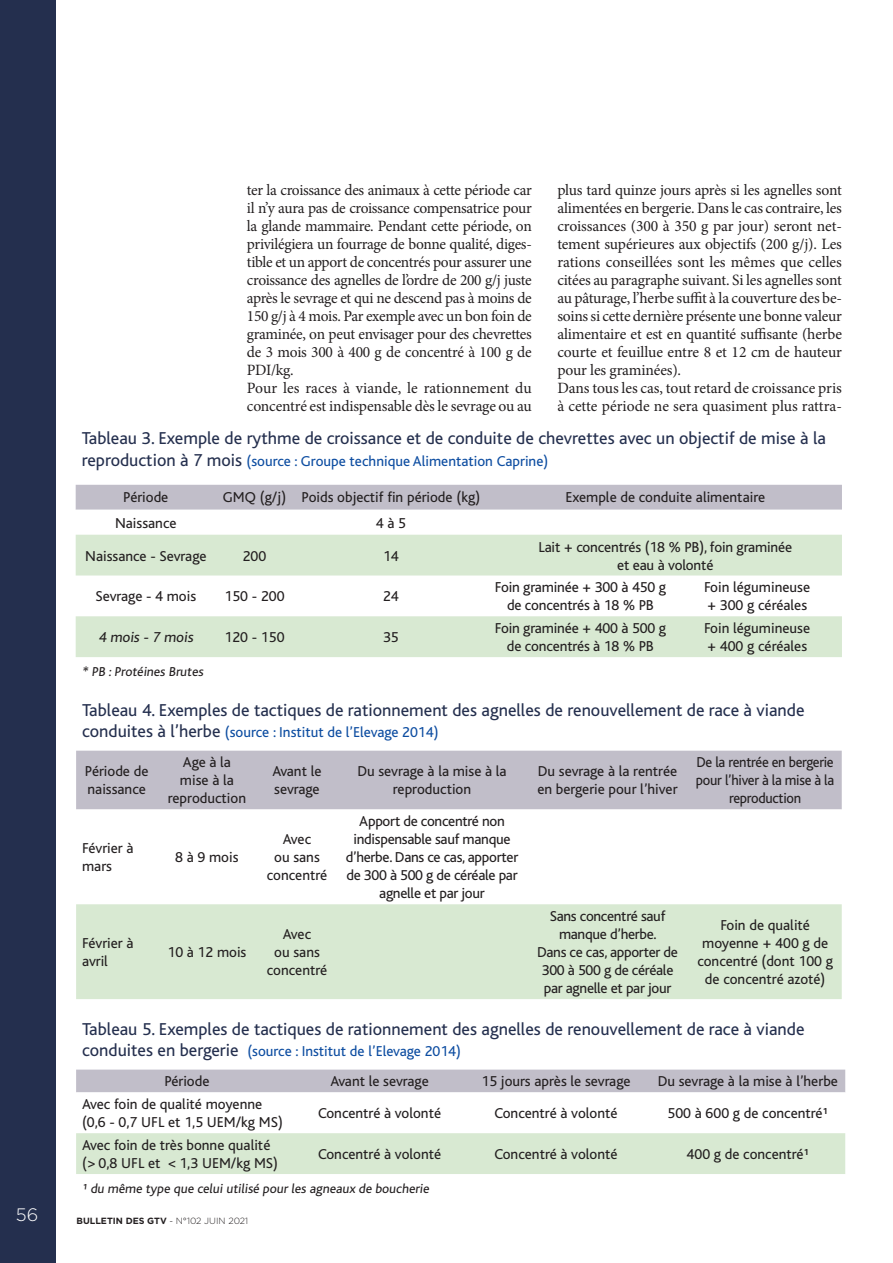
<style>
.page{position:relative;width:893px;height:1263px;background:#fff}
.page>*{position:absolute;margin:0;border:0;box-sizing:border-box;transform-origin:0 0}
.t1{font:18px "Bliss";color:#242f4e}
.t2{font:300 18px "Gotham";color:#fff}
.t3{font:15.75px/18px "Minion Pro";letter-spacing:-.015em;color:#231f20}
.t4{font:15px/18px "Bliss";color:#231f20}
.t5{font:15px/18px "Bliss";letter-spacing:-.02em;color:#231f20;text-align:center}
.t6{font:15px/30.3px "Bliss";color:#0d4da1}
.t7{font:15px/18px "Bliss";letter-spacing:-.02em;color:#231f20;text-align:center;scale:.96 1}
.t8{font:13.5px "Bliss";color:#231f20}
.t9{font:700 9px "Gotham";color:#231f20}
.s1{font-size:18px;color:#242f4e}
.s2{color:#231f20}
.s3{font-weight:300}
</style>
<div class="page">
<div style="left:0;top:0;width:55px;height:1263px;background:#242f4e"></div>
<div style="left:76px;top:485px;width:766px;height:25px;background:#c1bec9"></div>
<svg style="left:76px;top:534px;width:766px;height:1px"></svg>
<svg style="left:76px;top:535px;width:766px;height:122px;fill:#d8e9d2"></svg>
<div style="left:76px;top:751px;width:766px;height:58px;background:#c1bec9"></div>
<svg style="left:76px;top:809px;width:766px;height:1px"></svg>
<div style="left:76px;top:904px;width:766px;height:95px;background:#d8e9d2"></div>
<div style="left:76px;top:1069px;width:769px;height:23px;background:#c1bec9"></div>
<svg style="left:76px;top:1092px;width:769px;height:1px"></svg>
<div style="left:76px;top:1133px;width:769px;height:41px;background:#d8e9d2"></div>
<p class="t3" style="left:557px;top:181px;width:286px">plus tard quinze jours après si les agnelles sont alimentées en bergerie. Dans le cas contraire, les croissances (300 à 350 g par jour) seront net&shy;tement supérieures aux objectifs (200 g/j). Les rations conseillées sont les mêmes que celles citées au paragraphe suivant. Si les agnelles sont au pâturage, l’herbe suffit à la couverture des be&shy;soins si cette dernière présente une bonne valeur alimentaire et est en quantité suffisante (herbe courte et feuillue entre 8 et 12 cm de hauteur pour les graminées).<br>Dans tous les cas, tout retard de croissance pris à cette période ne sera quasiment plus rattra-</p>
<p class="t3" style="left:247px;top:181px;width:286px">ter la croissance des animaux à cette période car il n’y aura pas de croissance compensatrice pour la glande mammaire. Pendant cette période, on privilégiera un fourrage de bonne qualité, diges&shy;tible et un apport de concentrés pour assurer une croissance des agnelles de l’ordre de 200 g/j juste après le sevrage et qui ne descend pas à moins de 150 g/j à 4 mois. Par exemple avec un bon foin de graminée, on peut envisager pour des chevrettes de 3 mois 300 à 400 g de concentré à 100 g de PDI/kg.<br>Pour les races à viande, le rationnement du concentré est indispensable dès le sevrage ou au</p>
<p class="t1" style="left:82px;top:429px;width:746px">Tableau 3. Exemple de rythme de croissance et de conduite de chevrettes avec un objectif de mise à la</p>
<p class="t6" style="left:82px;top:446px;width:468px"><span class="s1">reproduction à 7 mois</span> (source : Groupe technique Alimentation Caprine)</p>
<p class="t4" style="left:123px;top:488px;width:47px">Période</p>
<p class="t4" style="left:223px;top:488px;width:259px">GMQ (g/j) Poids objectif fin période (kg)</p>
<p class="t4" style="left:565px;top:488px;width:201px">Exemple de conduite alimentaire</p>
<p class="t4" style="left:115px;top:514px;width:63px">Naissance</p>
<p class="t4" style="left:376px;top:514px;width:32px">4 à 5</p>
<p class="t4" style="left:85px;top:547px;width:123px">Naissance - Sevrage</p>
<p class="t4" style="left:243px;top:547px;width:25px">200</p>
<p class="t4" style="left:383px;top:547px;width:17px">14</p>
<p class="t4" style="left:538px;top:538px;width:255px;text-align:center">Lait + concentrés (18 % PB), foin graminée et eau à volonté</p>
<p class="t4" style="left:95px;top:588px;width:102px">Sevrage - 4 mois</p>
<p class="t4" style="left:225px;top:588px;width:61px">150 - 200</p>
<p class="t4" style="left:383px;top:588px;width:17px">24</p>
<p class="t4" style="left:495px;top:579px;width:172px;text-align:center">Foin graminée + 300 à 450 g de concentrés à 18 % PB</p>
<p class="t4" style="left:704px;top:579px;width:108px">Foin légumineuse + 300 g céréales</p>
<p class="t4" style="left:98px;top:628px;width:98px">4 mois - 7 mois</p>
<p class="t4" style="left:225px;top:628px;width:61px">120 - 150</p>
<p class="t4" style="left:383px;top:628px;width:17px">35</p>
<p class="t4" style="left:495px;top:619px;width:172px;text-align:center">Foin graminée + 400 à 500 g de concentrés à 18 % PB</p>
<p class="t4" style="left:704px;top:619px;width:108px">Foin légumineuse + 400 g céréales</p>
<p class="t8" style="left:82px;top:664px;width:125px">* PB : Protéines Brutes</p>
<p class="t1" style="left:82px;top:700px;width:724px">Tableau 4. Exemples de tactiques de rationnement des agnelles de renouvellement de race à viande</p>
<p class="t6" style="left:82px;top:717px;width:358px"><span class="s1">conduites à l’herbe</span> (source : Institut de l’Elevage 2014)</p>
<p class="t4" style="left:85px;top:763px;width:65px">Période de naissance</p>
<p class="t4" style="left:168px;top:754px;width:80px;text-align:center">Age à la mise à la reproduction</p>
<p class="t4" style="left:272px;top:763px;width:51px">Avant le sevrage</p>
<p class="t4" style="left:357px;top:763px;width:151px;text-align:center">Du sevrage à la mise à la reproduction</p>
<p class="t4" style="left:537px;top:763px;width:142px">Du sevrage à la rentrée en bergerie pour l’hiver</p>
<p class="t7" style="left:696px;top:754px;width:146px">De la rentrée en bergerie pour l’hiver à la mise à la reproduction</p>
<p class="t4" style="left:82px;top:840px;width:53px">Février à mars</p>
<p class="t4" style="left:175px;top:849px;width:65px">8 à 9 mois</p>
<p class="t5" style="left:346px;top:813px;width:174px">Apport de concentré non indispensable sauf manque d’herbe. Dans ce cas, apporter de 300 à 500 g de céréale par agnelle et par jour</p>
<p class="t4" style="left:267px;top:831px;width:62px;text-align:center">Avec<br>ou sans concentré</p>
<p class="t5" style="left:537px;top:907px;width:142px">Sans concentré sauf manque d’herbe.<br>Dans ce cas, apporter de<br>300 à 500 g de céréale par agnelle et par jour</p>
<p class="t4" style="left:697px;top:916px;width:137px;text-align:center">Foin de qualité moyenne + 400 g de concentré (dont 100 g de concentré azoté)</p>
<p class="t1" style="left:82px;top:1019px;width:724px">Tableau 5. Exemples de tactiques de rationnement des agnelles de renouvellement de race à viande</p>
<p class="t6" style="left:164px;top:1036px;width:298px;text-indent:-82px"><span class="s1">conduites en bergerie</span> (source : Institut de l’Elevage 2014)<br><span class="s2">Période</span></p>
<p class="t4" style="left:267px;top:925px;width:62px;text-align:center">Avec<br>ou sans concentré</p>
<p class="t4" style="left:82px;top:934px;width:53px">Février à avril</p>
<p class="t4" style="left:167px;top:943px;width:80px">10 à 12 mois</p>
<p class="t4" style="left:330px;top:1073px;width:100px">Avant le sevrage</p>
<p class="t4" style="left:481px;top:1073px;width:150px">15 jours après le sevrage</p>
<p class="t4" style="left:658px;top:1073px;width:182px">Du sevrage à la mise à l’herbe</p>
<p class="t4" style="left:82px;top:1095px;width:202px">Avec foin de qualité moyenne (0,6 - 0,7 UFL et 1,5 UEM/kg MS)</p>
<p class="t4" style="left:318px;top:1104px;width:125px">Concentré à volonté</p>
<p class="t4" style="left:494px;top:1104px;width:125px">Concentré à volonté</p>
<p class="t4" style="left:668px;top:1104px;width:162px">500 à 600 g de concentré¹</p>
<p class="t4" style="left:82px;top:1136px;width:197px">Avec foin de très bonne qualité (&gt; ≥0,8 UFL et ≤ &lt; 1,3 UEM/kg MS)</p>
<p class="t4" style="left:318px;top:1145px;width:125px">Concentré à volonté</p>
<p class="t4" style="left:494px;top:1145px;width:125px">Concentré à volonté</p>
<p class="t4" style="left:687px;top:1145px;width:124px">400 g de concentré¹</p>
<p class="t8" style="left:82px;top:1181px;width:350px">¹ du même type que celui utilisé pour les agneaux de boucherie</p>
<p class="t2" style="left:16px;top:1203px;width:24px">56</p>
<p class="t9" style="left:77px;top:1215px;width:173px">BULLETIN DES GTV <span class="s3">- N°102 JUIN 2021</span></p>
</div>
